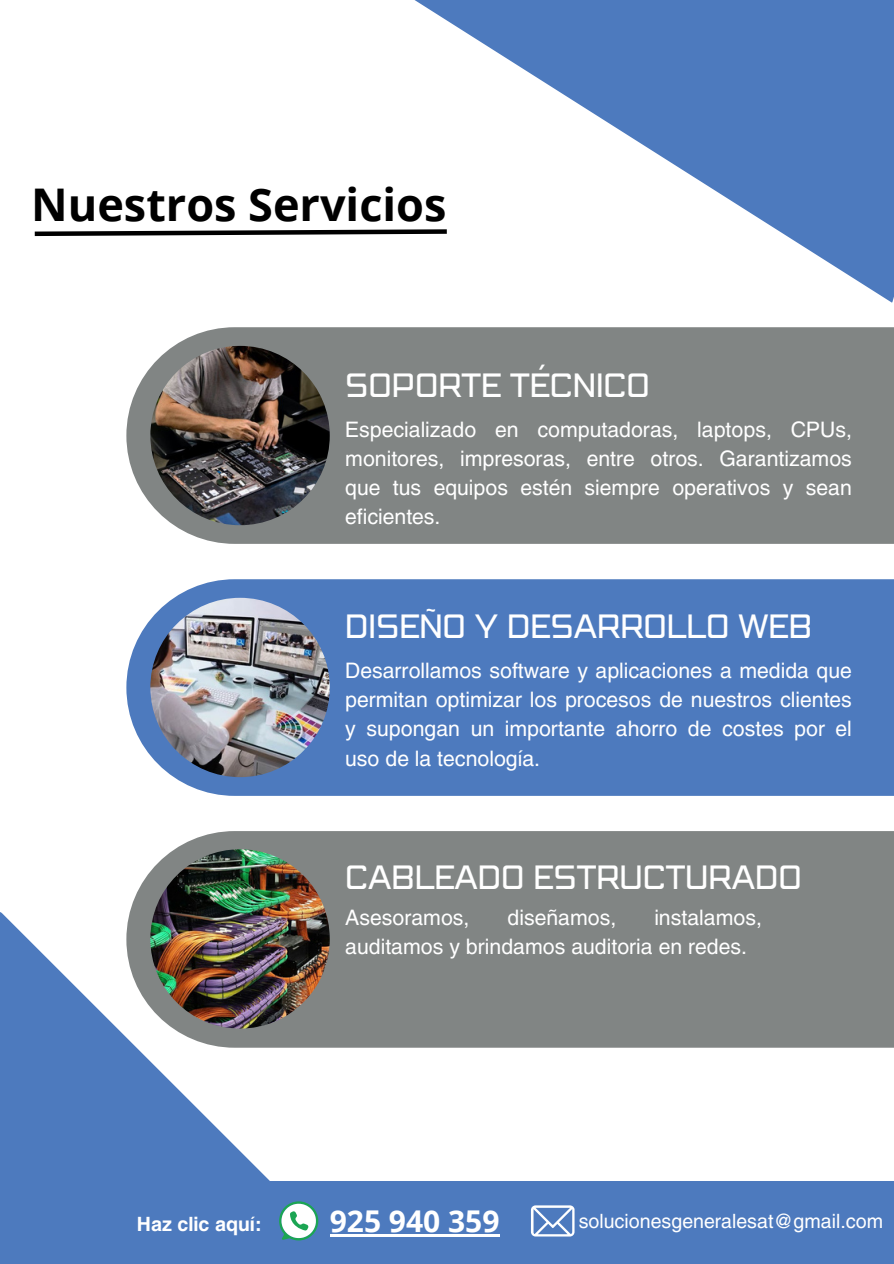
<style>
.page{position:relative;width:894px;height:1264px;background:#fff}
.page>*{position:absolute;margin:0;border:0;box-sizing:border-box;transform-origin:0 0}
.t1{font:700 45px "Open Sans";color:#000}
.t2{font:30.3px "Pattanakarn";color:#fff}
.t3{font:700 30px "Open Sans";color:#fff}
.t4{font:21.15px/29.2px "Helios";color:#fff;text-align:justify}
.t5{font:19.5px "Helios";color:#fff}
.t6{font:700 19.5px "Helios";color:#fff}
</style>
<div class="page">
<svg style="left:414px;top:0;width:479px;height:303px"></svg>
<svg style="left:34px;top:227px;width:417px;height:11px"></svg>
<div style="left:126px;top:327px;width:767px;height:217px;background:#818584"></div>
<div style="left:126px;top:579px;width:767px;height:216px;background:#4d7abe"></div>
<svg style="left:0;top:912px;width:344px;height:351px;fill:#4d7abe"></svg>
<div style="left:192px;top:1181px;width:701px;height:82px;background:#4d7abe"></div>
<div style="left:126px;top:831px;width:767px;height:216px;background:#818584"></div>
<img style="left:150px;top:346px;width:179px;height:179px;border-radius:50%">
<img style="left:150px;top:598px;width:179px;height:179px;border-radius:50%">
<img style="left:150px;top:849px;width:179px;height:179px;border-radius:50%">
<svg style="left:279px;top:1201px;width:39px;height:39px"></svg>
<svg style="left:530px;top:1205px;width:44px;height:31px"></svg>
<hr style="left:329px;top:1233px;width:170px;height:3px;background:#fff">
<h1 class="t1" style="left:31px;top:173px;width:416px">Nuestros Servicios</h1>
<p class="t2" style="left:345px;top:368px;width:306px">SOPORTE TÉCNICO</p>
<h2 class="t4" style="left:345px;top:414px;width:508px">Especializado en computadoras, laptops, CPUs, monitores, impresoras, entre otros. Garantizamos que tus equipos estén siempre operativos y sean eficientes.</h2>
<p class="t2" style="left:345px;top:609px;width:468px">DISEÑO Y DESARROLLO WEB</p>
<p class="t4" style="left:345px;top:655px;width:508px">Desarrollamos software y aplicaciones a medida que permitan optimizar los procesos de nuestros clientes y supongan un importante ahorro de costes por el uso de la tecnología.</p>
<p class="t2" style="left:345px;top:861px;width:458px">CABLEADO ESTRUCTURADO</p>
<h2 class="t4" style="left:345px;top:902px;width:126px">Asesoramos,</h2>
<h2 class="t4" style="left:507px;top:902px;width:110px">diseñamos,</h2>
<h2 class="t4" style="left:345px;top:902px;width:418px;text-indent:309px">instalamos, auditamos y brindamos auditoria en redes.</h2>
<h3 class="t6" style="left:137px;top:1211px;width:126px">Haz clic aquí:</h3>
<p class="t3" style="left:329px;top:1199px;width:171px">925 940 359</p>
<p class="t5" style="left:578px;top:1208px;width:306px">solucionesgeneralesat@gmail.com</p>
</div>
